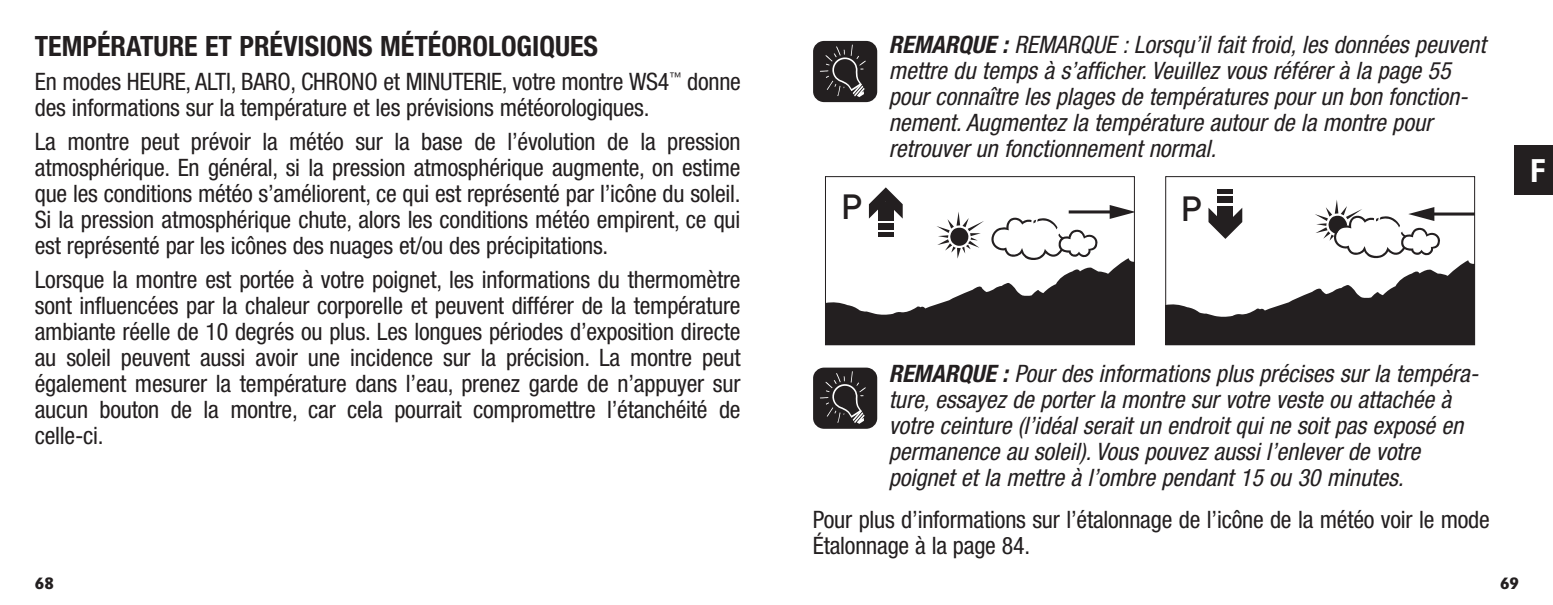
<style>
.page{position:relative;width:1553px;height:605px;background:#fff}
.page>*{position:absolute;margin:0;border:0;box-sizing:border-box;transform-origin:0 0}
.t1{font:500 34.4px "DIN";color:#231f20}
.t2{font:700 condensed 32px "Helvetica Neue";color:#fff}
.t3{font:700 condensed 28px "Helvetica Neue";color:#231f20}
.t4{font:condensed 24px/26px "Helvetica Neue";letter-spacing:-.01em;color:#231f20}
.t5{font:italic condensed 24px/26px "Helvetica Neue";color:#231f20}
.t6{font:900 16px "Vectora LH";color:#231f20}
.s1{font-weight:700}
</style>
<div class="page">
<div style="left:814px;top:368px;width:62px;height:60px;background:#231f20;border-radius:10px"></div>
<div style="left:813px;top:367px;width:64px;height:61px;border:2px solid #231f20;border-radius:10px"></div>
<svg style="left:820px;top:371px;width:45px;height:53px"></svg>
<div style="left:814px;top:42px;width:62px;height:59px;background:#231f20;border-radius:10px"></div>
<div style="left:813px;top:41px;width:64px;height:61px;border:2px solid #231f20;border-radius:10px"></div>
<svg style="left:819px;top:44px;width:46px;height:53px"></svg>
<svg style="left:826px;top:187px;width:306px;height:156px"></svg>
<div style="left:824px;top:176px;width:310px;height:169px;border:1px solid #231f20"></div>
<div style="left:1216px;top:196px;width:16px;height:7px;background:#231f20"></div>
<div style="left:1216px;top:189px;width:16px;height:5px;background:#231f20"></div>
<svg style="left:1166px;top:199px;width:306px;height:144px"></svg>
<div style="left:1164px;top:176px;width:310px;height:169px;border:1px solid #231f20"></div>
<div style="left:1513px;top:145px;width:39px;height:49px;background:#231f20"></div>
<p class="t3" style="left:35px;top:35px;width:564px">TEMPÉRATURE ET PRÉVISIONS MÉTÉOROLOGIQUES</p>
<p class="t4" style="left:35px;top:71px;width:707px">En modes HEURE, ALTI, BARO, CHRONO et MINUTERIE, votre montre WS4<sup>™</sup> donne des informations sur la température et les prévisions météorologiques.</p>
<p class="t4" style="left:35px;top:131px;width:707px;text-align:justify">La montre peut prévoir la météo sur la base de l’évolution de la pression atmosphérique. En général, si la pression atmosphérique augmente, on estime que les conditions météo s’améliorent, ce qui est représenté par l’icône du soleil.<br>Si la pression atmosphérique chute, alors les conditions météo empirent, ce qui est représenté par les icônes des nuages et/ou des précipitations.</p>
<p class="t4" style="left:35px;top:269px;width:707px;text-align:justify">Lorsque la montre est portée à votre poignet, les informations du thermomètre sont influencées par la chaleur corporelle et peuvent différer de la température ambiante réelle de 10 degrés ou plus. Les longues périodes d’exposition directe au soleil peuvent aussi avoir une incidence sur la précision. La montre peut également mesurer la température dans l’eau, prenez garde de n’appuyer sur aucun bouton de la montre, car cela pourrait compromettre l’étanchéité de celle-ci.</p>
<p class="t5" style="left:888px;top:34px;width:598px"><span class="s1">REMARQUE :</span> REMARQUE :Lorsqu’il fait froid,les données peuvent mettre du temps à s’afficher.Veuillez vous référer à la page 55 pour connaître les plages de températures pour un bon fonction&shy;nement.Augmentez la température autour de la montre pour retrouver un fonctionnement normal.</p>
<p class="t1" style="left:840px;top:184px;width:23px">P</p>
<p class="t1" style="left:1180px;top:186px;width:23px">P</p>
<p class="t5" style="left:888px;top:362px;width:595px"><span class="s1">REMARQUE :</span> Pour des informations plus précises sur la tempéra&shy;ture,essayez de porter la montre sur votre veste ou attachée à votre ceinture (l’idéal serait un endroit qui ne soit pas exposé en permanence au soleil).Vous pouvez aussi l’enlever de votre poignet et la mettre à l’ombre pendant 15 ou 30 minutes.</p>
<p class="t4" style="left:812px;top:508px;width:678px">Pour plus d’informations sur l’étalonnage de l’icône de la météo voir le mode<br>Étalonnage à la page 84.</p>
<p class="t6" style="left:35px;top:573px;width:20px">68</p>
<p class="t6" style="left:1499px;top:573px;width:20px">69</p>
<p class="t2" style="left:1530px;top:158px;width:16px">F</p>
</div>
